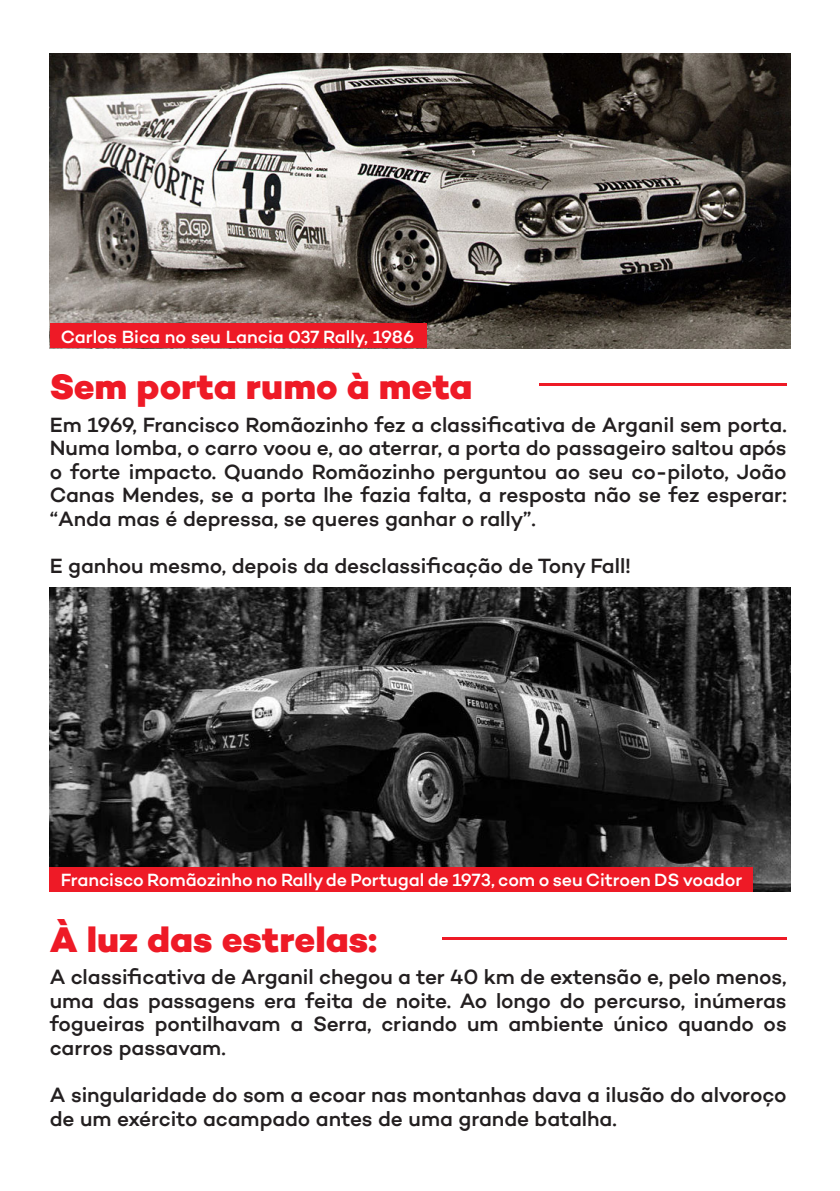
<style>
.page{position:relative;width:840px;height:1191px;background:#fff}
.page>*{position:absolute;margin:0;border:0;box-sizing:border-box;transform-origin:0 0}
.t1{font:800 36px "Campton";color:#ee1a26}
.t2{font:500 21px/23.6px "Campton";letter-spacing:-.005em;color:#231f20;text-align:justify}
.t3{font:500 18px "Campton";letter-spacing:-.005em;color:#fff}
</style>
<div class="page">
<img style="left:50px;top:588px;width:739px;height:303px">
<div style="left:50px;top:866px;width:702px;height:25px;background:#ee1a26"></div>
<hr style="left:442px;top:936px;width:344px;height:3px;background:#ee1a26">
<hr style="left:539px;top:383px;width:247px;height:3px;background:#ee1a26">
<img style="left:50px;top:53px;width:739px;height:295px">
<div style="left:50px;top:323px;width:376px;height:25px;background:#ee1a26"></div>
<p class="t3" style="left:61px;top:325px;width:355px">Carlos Bica no seu Lancia 037 Rally, 1986</p>
<h1 class="t1" style="left:50px;top:363px;width:424px">Sem porta rumo à meta</h1>
<p class="t2" style="left:50px;top:412px;width:738px">Em 1969, Francisco Romãozinho fez a classificativa de Arganil sem porta.<br>Numa lomba, o carro voou e, ao aterrar, a porta do passageiro saltou após o forte impacto. Quando Romãozinho perguntou ao seu co-piloto, João Canas Mendes, se a porta lhe fazia falta, a resposta não se fez esperar: “Anda mas é depressa, se queres ganhar o rally”.</p>
<p class="t2" style="left:50px;top:554px;width:582px">E ganhou mesmo, depois da desclassificação de Tony Fall!</p>
<p class="t3" style="left:61px;top:868px;width:682px">Francisco Romãozinho no Rally de Portugal de 1973, com o seu Citroen DS voador</p>
<h1 class="t1" style="left:50px;top:916px;width:329px">À luz das estrelas:</h1>
<p class="t2" style="left:50px;top:964px;width:738px">A classificativa de Arganil chegou a ter 40 km de extensão e, pelo menos, uma das passagens era feita de noite. Ao longo do percurso, inúmeras fogueiras pontilhavam a Serra, criando um ambiente único quando os carros passavam.</p>
<p class="t2" style="left:50px;top:1082px;width:738px">A singularidade do som a ecoar nas montanhas dava a ilusão do alvoroço de um exército acampado antes de uma grande batalha.</p>
</div>
